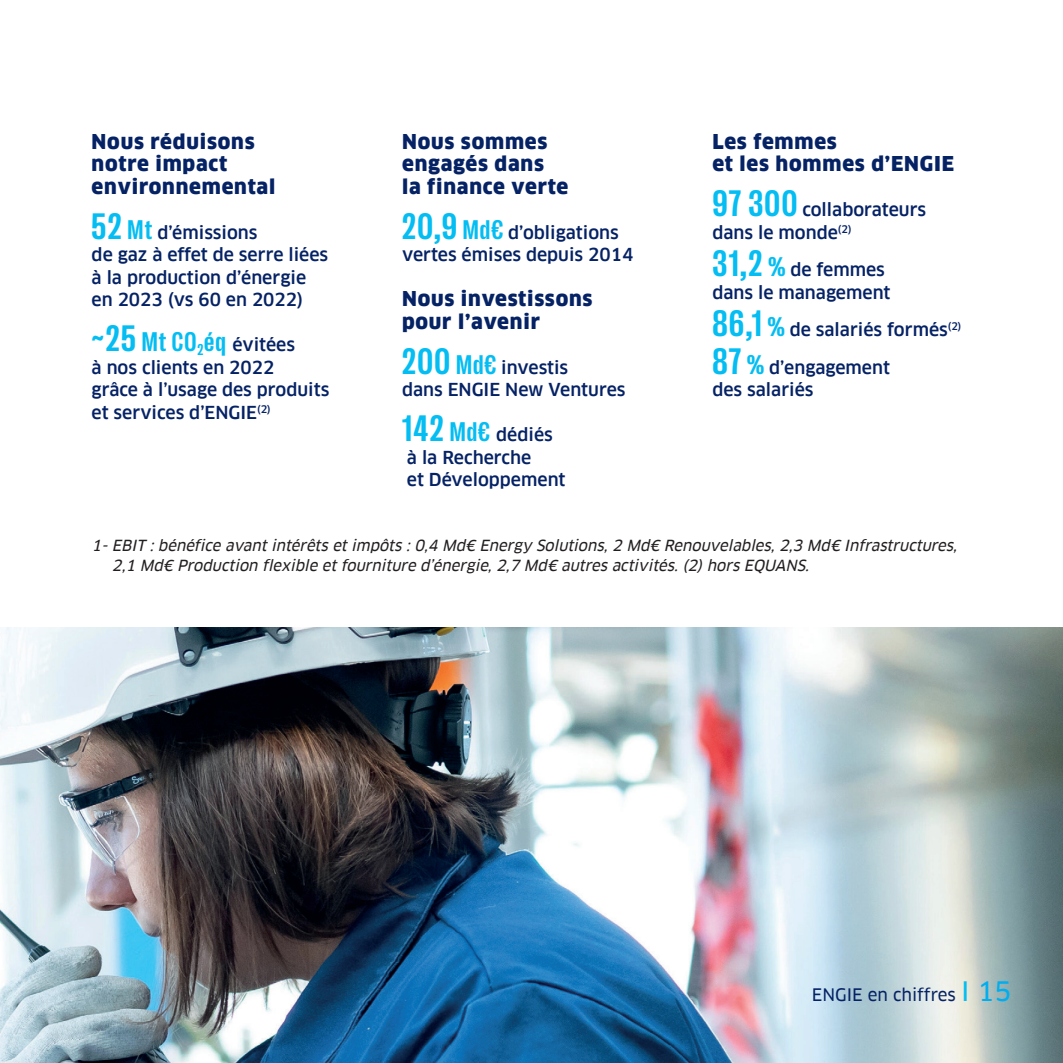
<style>
.page{position:relative;width:1063px;height:1063px;background:#fff}
.page>*{position:absolute;margin:0;border:0;box-sizing:border-box;transform-origin:0 0}
.t1{font:900 20px/22.5px "Clan Pro";letter-spacing:.04em;color:#052265}
.t2{font:500 17.5px/22.5px "Clan Pro";color:#052265}
.Texte_courant{font:17px "Clan Pro News";color:#052265}
.Texte_courant-2{font:italic 15px/20px "Clan Pro News";color:#231f20}
.s1{font-family:"Right Grotesk";font-weight:700;font-stretch:condensed;font-size:37.5px;color:#04bdf2}
.s2{font-family:"Right Grotesk";font-weight:700;font-stretch:condensed;font-size:27.5px;color:#04bdf2}
.s3{font-size:26.25px;color:#04bdf2}
.s4{font-size:26.25px;color:#00aeef}
</style>
<div class="page">
<img style="left:0;top:627px;width:1063px;height:436px">
<p class="t1" style="left:92px;top:130px;width:165px">Nous réduisons</p>
<p class="t1" style="left:92px;top:153px;width:185px">notre impact environnemental</p>
<p class="t2" style="left:92px;top:221px;width:238px"><span class="s1">52</span> <span class="s2">Mt</span> d’émissions<br>de gaz à effet de serre liées à la production d’énergie en 2023 (vs 60 en 2022)</p>
<p class="t2" style="left:92px;top:334px;width:239px"><span class="s1">~25</span> <span class="s2">Mt CO</span><sub>2</sub><span class="s2">éq</span> évitées<br>à nos clients en 2022<br>grâce à l’usage des produits et services d’ENGIE<sup>(2)</sup></p>
<p class="t1" style="left:402px;top:130px;width:168px">Nous sommes engagés dans<br>la finance verte</p>
<p class="t2" style="left:402px;top:221px;width:233px"><span class="s1">20,9</span> <span class="s2">Md€</span> d’obligations vertes émises depuis 2014</p>
<p class="t1" style="left:402px;top:288px;width:192px">Nous investissons pour l’avenir</p>
<p class="t2" style="left:402px;top:356px;width:225px"><span class="s1">200</span> <span class="s2">Md€</span> investis<br>dans ENGIE New Ventures</p>
<p class="t2" style="left:402px;top:424px;width:165px"><span class="s1">142</span> <span class="s2">Md€</span> dédiés à la Recherche<br>et Développement</p>
<p class="t1" style="left:712px;top:130px;width:243px">Les femmes<br>et les hommes d’ENGIE</p>
<p class="t2" style="left:712px;top:199px;width:215px"><span class="s1">97 300</span> collaborateurs dans le monde<sup>(2)</sup></p>
<p class="t2" style="left:712px;top:259px;width:174px"><span class="s1">31,2</span> <span class="s2">%</span> de femmes</p>
<p class="t2" style="left:712px;top:281px;width:180px">dans le management</p>
<p class="t2" style="left:712px;top:319px;width:250px"><span class="s1">86,1</span> <span class="s2">%</span> de salariés formés<sup>(2)</sup></p>
<p class="t2" style="left:712px;top:356px;width:179px"><span class="s1">87</span> <span class="s2">%</span> d’engagement</p>
<p class="t2" style="left:712px;top:379px;width:103px">des salariés</p>
<p class="Texte_courant-2" style="left:112px;top:536px;width:850px;text-indent:-20px">1-EBIT :bénéfice avantintérêts etimpôts :0,4 Md€ Energy Solutions,2 Md€ Renouvelables,2,3 Md€ Infrastructures,<br>2,1 Md€ Production flexible etfourniture d’énergie,2,7 Md€ autres activités.(2)hors EQUANS.</p>
<p class="Texte_courant" style="left:812px;top:985px;width:201px">ENGIE en chiffres <span class="s3">I</span> <span class="s4">15</span></p>
</div>
